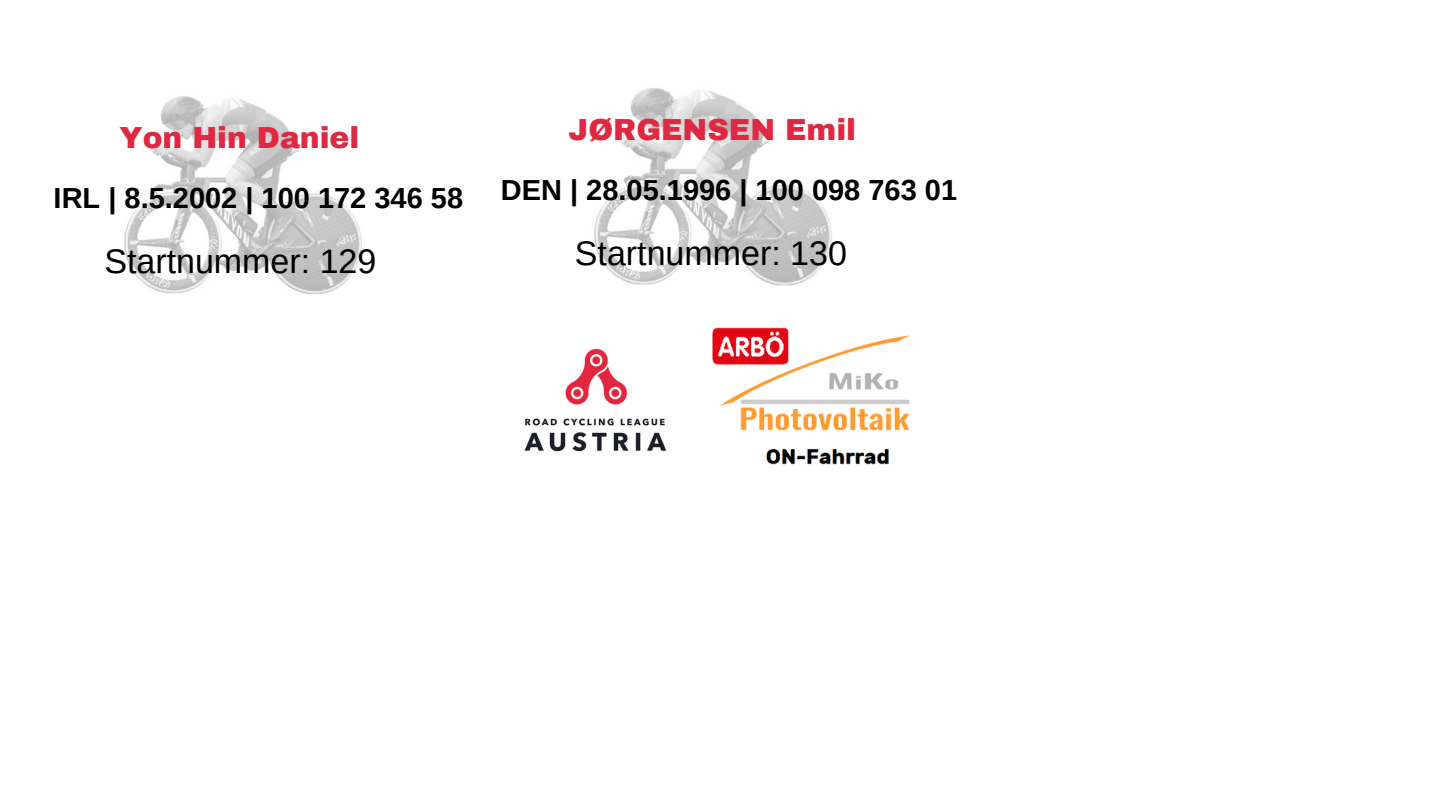
<style>
.page{position:relative;width:1440px;height:810px;background:#fff}
.page>*{position:absolute;margin:0;border:0;box-sizing:border-box;transform-origin:0 0}
.t1{font:34px "Arimo";color:#000}
.t2{font:900 29.8px "Archivo";color:#df2841}
.t3{font:700 29px "Arimo";color:#000}
</style>
<div class="page">
<img style="left:524px;top:348px;width:143px;height:104px">
<img style="left:124px;top:96px;width:238px;height:198px">
<img style="left:712px;top:328px;width:198px;height:137px">
<img style="left:594px;top:88px;width:238px;height:198px">
<p class="t2" style="left:120px;top:122px;width:241px">Yon Hin Daniel</p>
<p class="t3" style="left:54px;top:182px;width:411px">IRL | 8.5.2002 | 100 172 346 58</p>
<h2 class="t1" style="left:104px;top:242px;width:274px">Startnummer: 129</h2>
<p class="t2" style="left:569px;top:114px;width:289px">JØRGENSEN Emil</p>
<h2 class="t3" style="left:501px;top:173px;width:458px">DEN | 28.05.1996 | 100 098 763 01</h2>
<h1 class="t1" style="left:575px;top:234px;width:274px">Startnummer: 130</h1>
</div>
